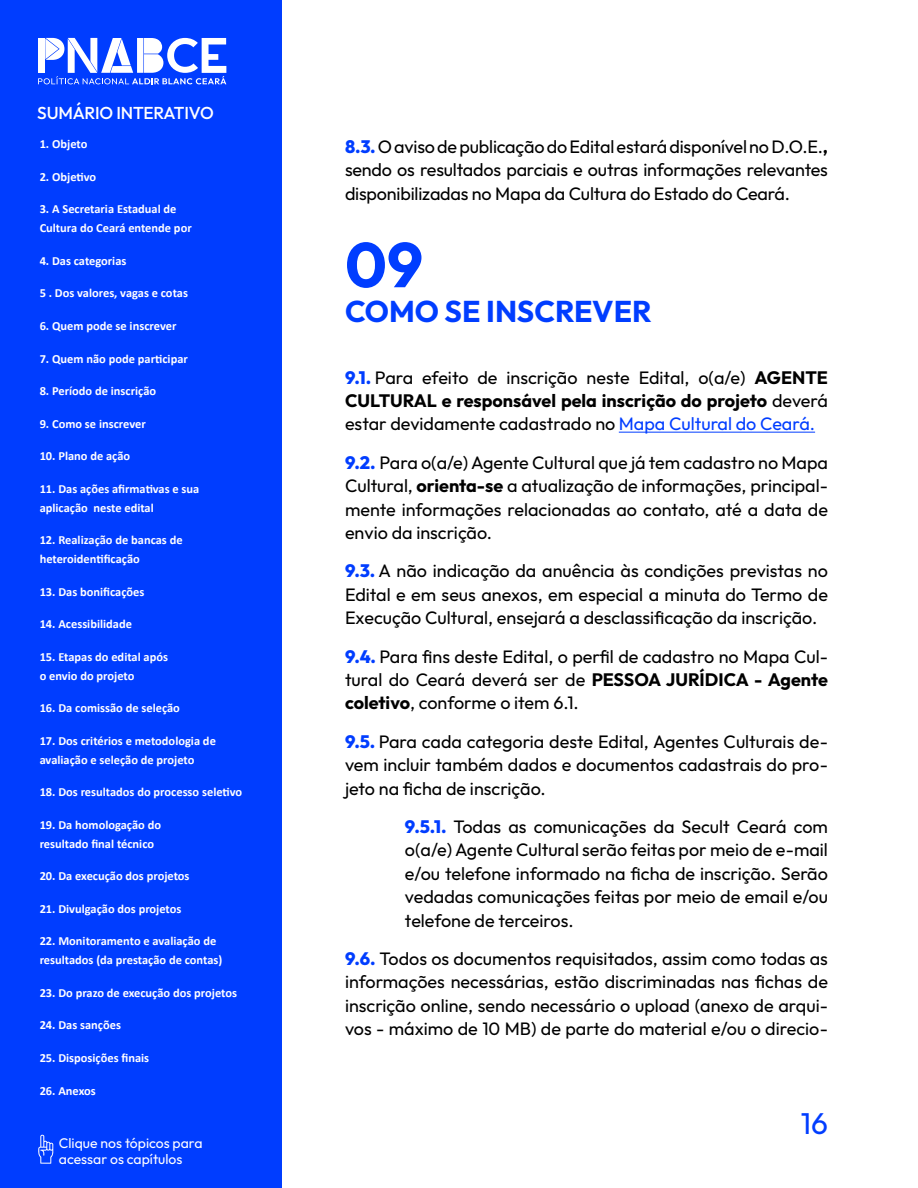
<style>
.page{position:relative;width:918px;height:1188px;background:#fff}
.page>*{position:absolute;margin:0;border:0;box-sizing:border-box;transform-origin:0 0}
.t1{font:700 63px "Outfit";color:#003dff}
.t2{font:700 30px "Outfit";color:#003dff}
.t3{font:30px "Outfit";color:#003dff}
.t4{font:18px/23.4px "Outfit";color:#000;text-align:justify}
.t5{font:500 17.25px "Outfit";letter-spacing:-.01em;color:#fff}
.t6{font:13.95px/16.8px "Outfit";color:#fff}
.t7{font:700 12.45px/18.6px "Calibri";color:#fff}
.s1{font-weight:800;color:#003dff}
.s2{font-weight:700}
.s3{color:#003dff}
</style>
<div class="page">
<div style="left:0;top:0;width:282px;height:1188px;background:#003dff"></div>
<svg style="left:38px;top:38px;width:188px;height:46px"></svg>
<hr style="left:619px;top:432px;width:196px;height:1px;background:#003dff">
<svg style="left:38px;top:1134px;width:16px;height:30px"></svg>
<p class="t5" style="left:37px;top:102px;width:178px">SUMÁRIO INTERATIVO</p>
<p class="t7" style="left:40px;top:134px;width:49px">1. Objeto</p>
<p class="t7" style="left:40px;top:167px;width:58px">2. Objetivo</p>
<p class="t7" style="left:40px;top:200px;width:154px">3. A Secretaria Estadual de<br>Cultura do Ceará entende por</p>
<p class="t7" style="left:40px;top:251px;width:88px">4. Das categorias</p>
<p class="t7" style="left:40px;top:284px;width:150px">5 . Dos valores, vagas e cotas</p>
<p class="t7" style="left:40px;top:316px;width:138px">6. Quem pode se inscrever</p>
<p class="t7" style="left:40px;top:349px;width:150px">7. Quem não pode participar</p>
<p class="t7" style="left:40px;top:382px;width:118px">8. Período de inscrição</p>
<p class="t7" style="left:40px;top:414px;width:108px">9. Como se inscrever</p>
<p class="t7" style="left:40px;top:447px;width:92px">10. Plano de ação</p>
<p class="t7" style="left:40px;top:480px;width:161px">11. Das ações afirmativas e sua aplicação neste edital</p>
<p class="t7" style="left:40px;top:531px;width:145px">12. Realização de bancas de heteroidentificação</p>
<p class="t7" style="left:40px;top:582px;width:106px">13. Das bonificações</p>
<p class="t7" style="left:40px;top:615px;width:94px">14. Acessibilidade</p>
<p class="t7" style="left:40px;top:647px;width:130px">15. Etapas do edital após o envio do projeto</p>
<p class="t7" style="left:40px;top:699px;width:142px">16. Da comissão de seleção</p>
<p class="t7" style="left:40px;top:731px;width:178px">17. Dos critérios e metodologia de avaliação e seleção de projeto</p>
<p class="t7" style="left:40px;top:783px;width:204px">18. Dos resultados do processo seletivo</p>
<p class="t7" style="left:40px;top:815px;width:123px">19. Da homologação do resultado final técnico</p>
<p class="t7" style="left:40px;top:867px;width:151px">20. Da execução dos projetos</p>
<p class="t7" style="left:40px;top:899px;width:143px">21. Divulgação dos projetos</p>
<p class="t7" style="left:40px;top:932px;width:184px">22. Monitoramento e avaliação de resultados (da prestação de contas)</p>
<p class="t7" style="left:40px;top:983px;width:199px">23. Do prazo de execução dos projetos</p>
<p class="t7" style="left:40px;top:1016px;width:83px">24. Das sanções</p>
<p class="t7" style="left:40px;top:1048px;width:111px">25. Disposições finais</p>
<p class="t7" style="left:40px;top:1081px;width:58px">26. Anexos</p>
<p class="t6" style="left:59px;top:1134px;width:145px">Clique nos tópicos para acessar os capítulos</p>
<p class="t4" style="left:345px;top:134px;width:485px"><span class="s1">8.3.</span>O aviso de publicação do Edital estará disponível no D.O.E.<span class="s2">, </span>sendo os resultados parciais e outras informações relevantes disponibilizadas no Mapa da Cultura do Estado do Ceará.</p>
<h1 class="t1" style="left:345px;top:225px;width:80px">09</h1>
<h2 class="t2" style="left:345px;top:292px;width:308px">COMO SE INSCREVER</h2>
<p class="t4" style="left:345px;top:365px;width:484px"><span class="s1">9.1.</span> Para efeito de inscrição neste Edital, o(a/e) <span class="s2">AGENTE CULTURAL e responsável pela inscrição do projeto</span> deverá estar devidamente cadastrado no <span class="s3">Mapa Cultural do Ceará.</span></p>
<p class="t4" style="left:345px;top:450px;width:485px"><span class="s1">9.2.</span> Para o(a/e) Agente Cultural que já tem cadastro no Mapa Cultural, <span class="s2">orienta-se</span> a atualização de informações, principal&shy;mente informações relacionadas ao contato, até a data de envio da inscrição.</p>
<p class="t4" style="left:345px;top:559px;width:485px"><span class="s1">9.3.</span> A não indicação da anuência às condições previstas no Edital e em seus anexos, em especial a minuta do Termo de Execução Cultural, ensejará a desclassificação da inscrição.</p>
<p class="t4" style="left:345px;top:644px;width:485px"><span class="s1">9.4.</span> Para fins deste Edital, o perfil de cadastro no Mapa Cul&shy;tural do Ceará deverá ser de <span class="s2">PESSOA JURÍDICA - Agente coletivo</span>, conforme o item 6.1.</p>
<p class="t4" style="left:345px;top:729px;width:484px"><span class="s1">9.5.</span> Para cada categoria deste Edital, Agentes Culturais de&shy;vem incluir também dados e documentos cadastrais do pro&shy;jeto na ficha de inscrição.</p>
<p class="t4" style="left:405px;top:814px;width:425px"><span class="s1">9.5.1.</span> Todas as comunicações da Secult Ceará com o(a/e) Agente Cultural serão feitas por meio de e-mail e/ou telefone informado na ficha de inscrição. Serão vedadas comunicações feitas por meio de email e/ou telefone de terceiros.</p>
<p class="t4" style="left:345px;top:946px;width:485px"><span class="s1">9.6.</span> Todos os documentos requisitados, assim como todas as informações necessárias, estão discriminadas nas fichas de inscrição online, sendo necessário o upload (anexo de arqui&shy;vos - máximo de 10 MB) de parte do material e/ou o direcio-</p>
<h2 class="t3" style="left:801px;top:1105px;width:29px">16</h2>
</div>
